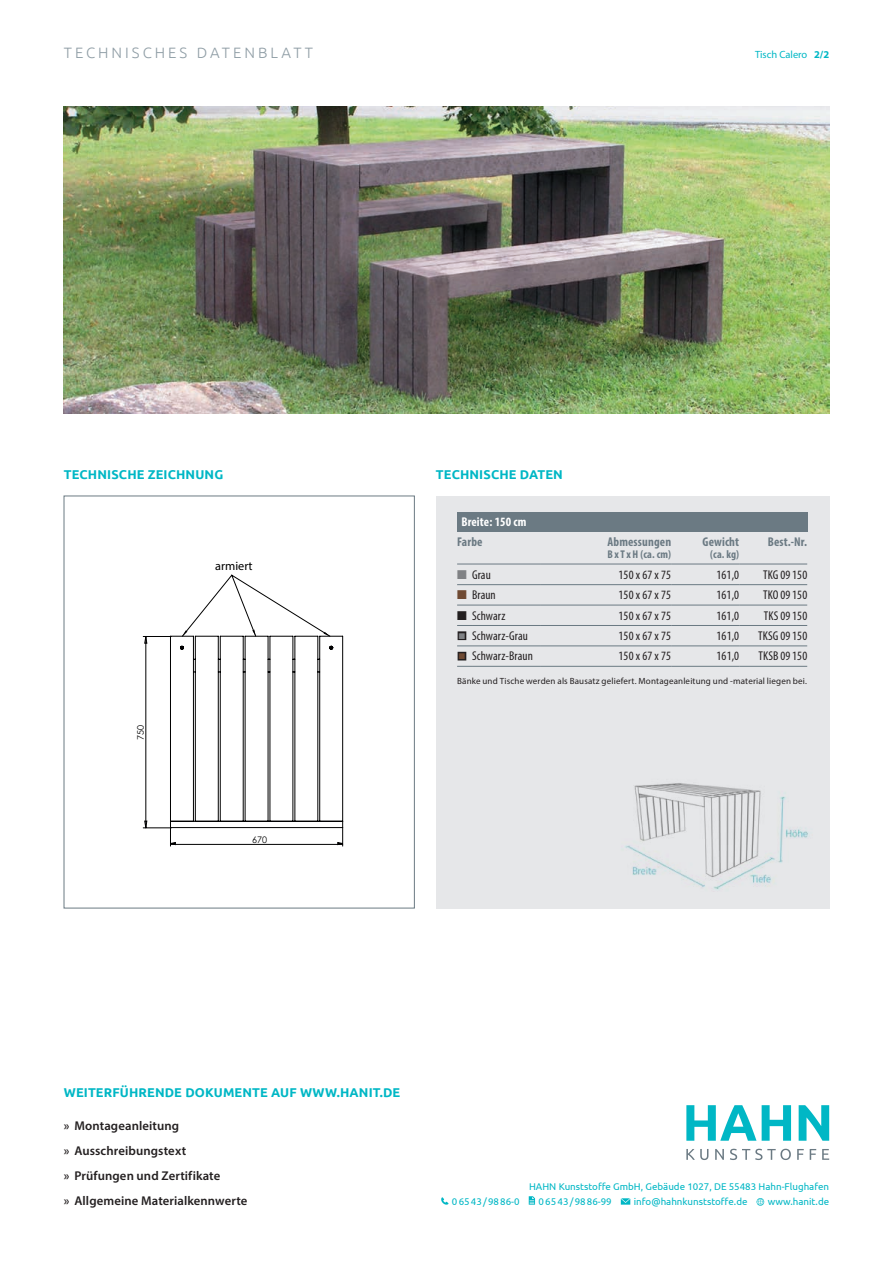
<style>
.page{position:relative;width:893px;height:1263px;background:#fff}
.page>*{position:absolute;margin:0;border:0;box-sizing:border-box;transform-origin:0 0}
.t1{font:300 15px "Ubuntu";letter-spacing:.2em;color:#909ea6}
.t2{font:condensed 12.75px "Myriad Pro";letter-spacing:.01em;color:#231f20}
.t3{font:600 12.75px/24.8px "Myriad Pro";letter-spacing:.01em;color:#231f20}
.t4{font:700 12.75px "Ubuntu";letter-spacing:.01em;color:#00b7c5}
.t5{font:700 condensed 12.75px "Myriad Pro";letter-spacing:.01em;color:#6b7a83}
.t6{font:700 condensed 12.75px "Myriad Pro";letter-spacing:.01em;color:#fff}
.t7{font:12.3px "Arial";color:#000001}
.t8{font:700 condensed 11.25px "Myriad Pro";letter-spacing:.025em;color:#6b7a83}
.t9{font:10.5px "Myriad Pro";color:#00b7c5}
.t10{font:9.75px "Ubuntu";color:#00b7c5}
.t11{font:9px "Myriad Pro";letter-spacing:.02em;color:#231f20}
.t12{font:9px "Century Gothic";color:#000001}
.s1{font-weight:700}
.s2{color:#808285}
.s3{color:#6f4a33}
</style>
<div class="page">
<div style="left:436px;top:496px;width:393px;height:412px;background:#e6e7e9"></div>
<img style="left:625px;top:783px;width:184px;height:107px">
<svg style="left:143px;top:574px;width:201px;height:272px"></svg>
<hr style="left:146px;top:636px;width:1px;height:192px;background:#000001">
<img style="left:64px;top:106px;width:765px;height:307px">
<div style="left:457px;top:512px;width:350px;height:19px;background:#6b7a83"></div>
<svg style="left:457px;top:564px;width:15px;height:1px"></svg>
<hr style="left:472px;top:564px;width:68px;height:1px;background:#6b7a83">
<hr style="left:540px;top:564px;width:131px;height:1px;background:#6b7a83">
<hr style="left:671px;top:564px;width:68px;height:1px;background:#6b7a83">
<hr style="left:739px;top:564px;width:68px;height:1px;background:#6b7a83">
<svg style="left:457px;top:584px;width:15px;height:1px"></svg>
<hr style="left:472px;top:584px;width:68px;height:1px;background:#6b7a83">
<svg style="left:457px;top:666px;width:15px;height:1px"></svg>
<hr style="left:472px;top:666px;width:68px;height:1px;background:#6b7a83">
<hr style="left:540px;top:666px;width:131px;height:1px;background:#6b7a83">
<hr style="left:671px;top:666px;width:68px;height:1px;background:#6b7a83">
<hr style="left:540px;top:584px;width:131px;height:1px;background:#6b7a83">
<hr style="left:739px;top:666px;width:68px;height:1px;background:#6b7a83">
<hr style="left:671px;top:584px;width:68px;height:1px;background:#6b7a83">
<hr style="left:739px;top:584px;width:68px;height:1px;background:#6b7a83">
<svg style="left:457px;top:605px;width:15px;height:1px"></svg>
<hr style="left:472px;top:605px;width:68px;height:1px;background:#6b7a83">
<hr style="left:540px;top:605px;width:131px;height:1px;background:#6b7a83">
<hr style="left:671px;top:605px;width:68px;height:1px;background:#6b7a83">
<hr style="left:739px;top:605px;width:68px;height:1px;background:#6b7a83">
<svg style="left:457px;top:625px;width:15px;height:1px"></svg>
<hr style="left:472px;top:625px;width:68px;height:1px;background:#6b7a83">
<hr style="left:540px;top:625px;width:131px;height:1px;background:#6b7a83">
<hr style="left:671px;top:625px;width:68px;height:1px;background:#6b7a83">
<hr style="left:739px;top:625px;width:68px;height:1px;background:#6b7a83">
<svg style="left:457px;top:646px;width:15px;height:1px"></svg>
<hr style="left:472px;top:646px;width:68px;height:1px;background:#6b7a83">
<hr style="left:540px;top:646px;width:131px;height:1px;background:#6b7a83">
<hr style="left:671px;top:646px;width:68px;height:1px;background:#6b7a83">
<hr style="left:739px;top:646px;width:68px;height:1px;background:#6b7a83">
<div style="left:458px;top:631px;width:8px;height:9px;border:3px solid #231f20"></div>
<div style="left:458px;top:652px;width:8px;height:8px;border:3px solid #231f20"></div>
<svg style="left:441px;top:1197px;width:7px;height:8px"></svg>
<svg style="left:529px;top:1196px;width:6px;height:9px"></svg>
<svg style="left:621px;top:1198px;width:9px;height:7px"></svg>
<svg style="left:756px;top:1198px;width:8px;height:8px"></svg>
<svg style="left:762px;top:1105px;width:29px;height:36px"></svg>
<svg style="left:799px;top:1105px;width:30px;height:36px"></svg>
<svg style="left:686px;top:1149px;width:143px;height:11px"></svg>
<svg style="left:686px;top:1105px;width:70px;height:36px"></svg>
<p class="t1" style="left:64px;top:44px;width:251px">TECHNISCHES DATENBLATT</p>
<p class="t9" style="left:755px;top:48px;width:76px">Tisch Calero <span class="s1">2/2</span></p>
<p class="t4" style="left:64px;top:467px;width:161px">TECHNISCHE ZEICHNUNG</p>
<p class="t4" style="left:436px;top:467px;width:129px">TECHNISCHE DATEN</p>
<p class="t6" style="left:461px;top:514px;width:67px">Breite: 150 cm</p>
<p class="t5" style="left:457px;top:534px;width:27px">Farbe</p>
<p class="t5" style="left:608px;top:534px;width:65px">Abmessungen</p>
<p class="t8" style="left:607px;top:547px;width:65px">B xTx H (ca. cm)</p>
<p class="t5" style="left:702px;top:534px;width:38px">Gewicht</p>
<p class="t8" style="left:710px;top:547px;width:31px">(ca. kg)</p>
<p class="t5" style="left:768px;top:534px;width:41px">Best.-Nr.</p>
<p class="t7" style="left:215px;top:558px;width:39px">armiert</p>
<p class="t2" style="left:457px;top:567px;width:35px"><span class="s2">■</span> Grau</p>
<p class="t2" style="left:619px;top:567px;width:54px">150 x 67 x 75</p>
<p class="t2" style="left:717px;top:567px;width:24px">161,0</p>
<p class="t2" style="left:763px;top:567px;width:45px">TKG 09 150</p>
<p class="t2" style="left:457px;top:587px;width:40px"><span class="s3">■</span> Braun</p>
<p class="t2" style="left:619px;top:587px;width:54px">150 x 67 x 75</p>
<p class="t2" style="left:717px;top:587px;width:24px">161,0</p>
<p class="t2" style="left:763px;top:587px;width:46px">TKO 09 150</p>
<p class="t2" style="left:457px;top:608px;width:50px">■ Schwarz</p>
<p class="t2" style="left:619px;top:608px;width:54px">150 x 67 x 75</p>
<p class="t2" style="left:717px;top:608px;width:24px">161,0</p>
<p class="t2" style="left:764px;top:608px;width:45px">TKS 09 150</p>
<p class="t2" style="left:459px;top:628px;width:71px"><span class="s2">■</span> Schwarz-Grau</p>
<p class="t2" style="left:619px;top:628px;width:54px">150 x 67 x 75</p>
<p class="t2" style="left:717px;top:628px;width:24px">161,0</p>
<p class="t2" style="left:758px;top:628px;width:50px">TKSG 09 150</p>
<p class="t2" style="left:459px;top:648px;width:76px"><span class="s3">■</span> Schwarz-Braun</p>
<p class="t2" style="left:619px;top:648px;width:54px">150 x 67 x 75</p>
<p class="t2" style="left:717px;top:648px;width:24px">161,0</p>
<p class="t2" style="left:758px;top:648px;width:50px">TKSB 09 150</p>
<p class="t12" style="left:134px;top:740px;width:16px;rotate:-90deg">750</p>
<p class="t12" style="left:252px;top:833px;width:16px">670</p>
<p class="t11" style="left:457px;top:675px;width:351px">Bänke und Tische werden als Bausatz geliefert. Montageanleitung und -material liegen bei.</p>
<p class="t4" style="left:64px;top:1085px;width:338px">WEITERFÜHRENDE DOKUMENTE AUF WWW.HANIT.DE</p>
<p class="t3" style="left:64px;top:1113px;width:185px">» Montageanleitung<br>» Ausschreibungstext<br>» Prüfungen und Zertifikate<br>» Allgemeine Materialkennwerte</p>
<p class="t10" style="left:529px;top:1180px;width:302px">HAHN Kunststoffe GmbH, Gebäude 1027, DE 55483 Hahn-Flughafen</p>
<p class="t10" style="left:452px;top:1195px;width:69px">06543/9886-0</p>
<p class="t10" style="left:539px;top:1195px;width:75px">06543/9886-99</p>
<p class="t10" style="left:634px;top:1195px;width:115px">info@hahnkunststoffe.de</p>
<p class="t10" style="left:768px;top:1195px;width:63px">www.hanit.de</p>
</div>
